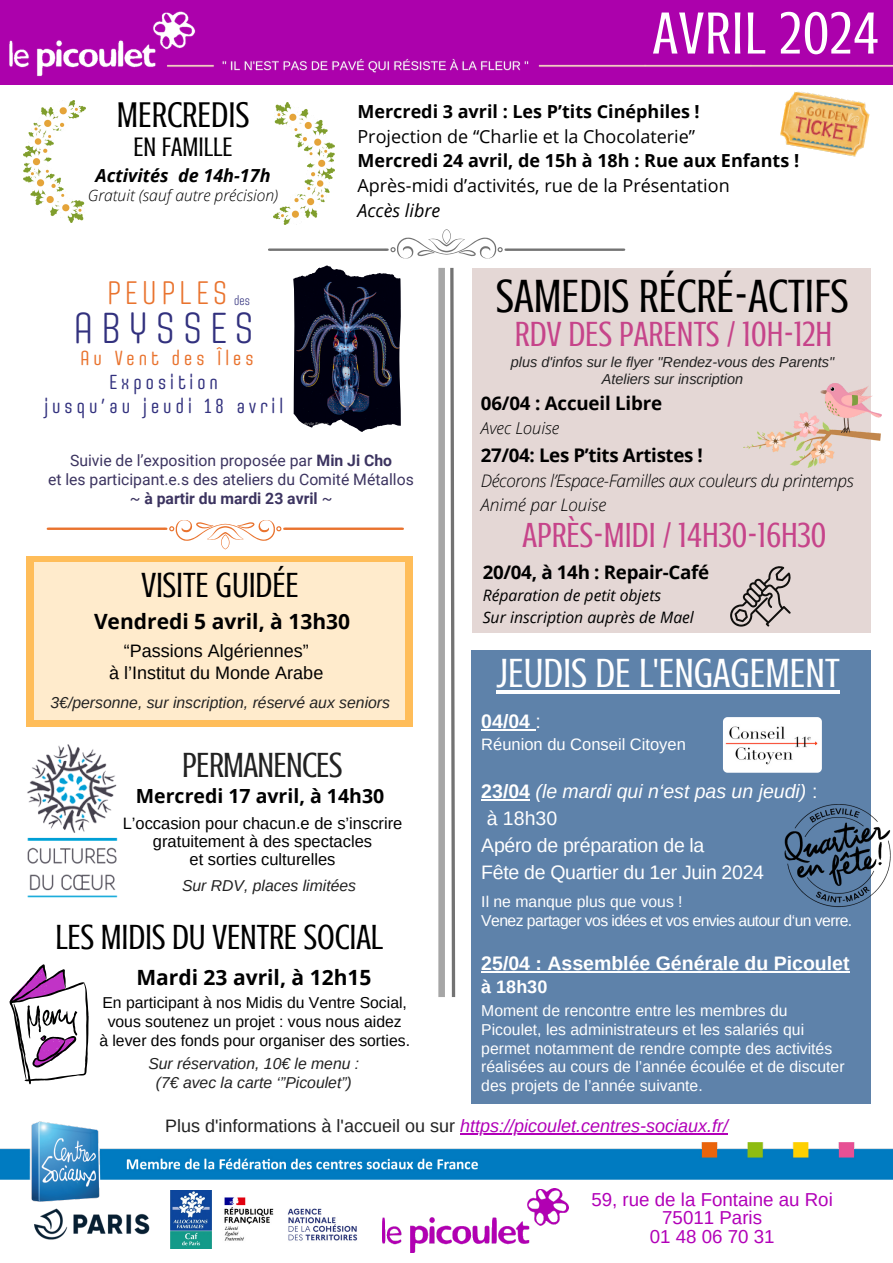
<style>
.page{position:relative;width:893px;height:1263px;background:#fff}
.page>*{position:absolute;margin:0;border:0;box-sizing:border-box;transform-origin:0 0}
.t1{font:61.12px "Crushed";letter-spacing:.02em;color:#fff}
.t2{font:48px "Crushed";color:#000}
.t3{font:300 48px "Uturna Round";letter-spacing:.18em;color:#32317e}
.t4{font:42px "Crushed";color:#fff}
.t5{font:36.75px "Crushed";color:#000}
.t6{font:36px "Crushed";letter-spacing:-.005em;color:#000}
.t7{font:36px "Crushed";color:#c6448a}
.t8{font:36px "Crushed";letter-spacing:-.02em;color:#222}
.t9{font:300 36px "Uturna Round";letter-spacing:.14em;color:#e9732e}
.t10{font:35.85px "Crushed";color:#c6448a}
.t11{font:27.53px "Crushed";color:#000}
.t12{font:22.5px/24.2px "Uturna Round";letter-spacing:.18em;color:#32317e;text-align:center}
.t13{font:22.5px "Uturna Round";letter-spacing:.18em;color:#e9732e}
.t14{font:700 21px "Open Sans";color:#000}
.t15{font:19.5px "Arimo";letter-spacing:-.015em;color:#fff}
.t16{font:700 19.5px "Arimo";color:#fff}
.t17{font:italic 19.5px "Arimo";color:#fff}
.t18{font:700 19.5px "Open Sans";color:#000}
.t19{font:700 18.75px "Open Sans";letter-spacing:-.015em;color:#000}
.t20{font:18.75px "Arimo";color:#b200b8}
.t21{font:18px "Open Sans";color:#000}
.t22{font:700 18px "Open Sans";color:#000}
.t23{font:italic 18px "Arimo";color:#b200b8}
.t24{font:18px "Arimo";color:#000}
.t25{font:italic 700 18px "Open Sans";color:#000}
.t26{font:italic 18px "Open Sans";color:#000}
.t27{font:700 18px "Arimo";color:#fff}
.t28{font:italic 300 17.25px "Open Sans";letter-spacing:-.025em;color:#000}
.t29{font:italic 300 17.25px "Open Sans";color:#000}
.t30{font:16.5px/18px "Arimo";color:#000;text-align:center}
.t31{font:16.5px "Arimo";color:#fff}
.t32{font:italic 300 16.5px "Open Sans";color:#000}
.t33{font:15.75px/18.8px "Arimo";color:#fff}
.t34{font:italic 15.75px "Arimo";color:#222}
.t35{font:15.75px "Arimo";color:#000}
.t36{font:15.75px "Roboto";color:#3c3460}
.t37{font:italic 15.75px "Open Sans";color:#000}
.t38{font:15.75px "Arimo";letter-spacing:-.035em;color:#fff}
.t39{font:italic 300 15.75px "Open Sans";color:#000}
.t40{font:700 15.75px "Roboto";color:#3c3460}
.t41{font:300 14.55px "Uturna Round";color:#32317e}
.t42{font:italic 14.48px "Arimo";color:#222}
.s1{font-weight:700}
.s2{font-weight:400}
.s3{font-weight:700;font-style:normal}
.s4{font-style:normal}
.s5{font-style:normal;color:#222}
</style>
<div class="page">
<img style="left:0;top:0;width:893px;height:85px">
<img style="left:0;top:1103px;width:893px;height:115px">
<img style="left:171px;top:1190px;width:40px;height:58px">
<img style="left:16px;top:1195px;width:151px;height:45px">
<img style="left:218px;top:1190px;width:146px;height:51px">
<img style="left:382px;top:1189px;width:187px;height:63px">
<hr style="left:460px;top:1133px;width:268px;height:2px;background:#b200b8">
<svg style="left:268px;top:229px;width:357px;height:30px"></svg>
<div style="left:438px;top:268px;width:7px;height:729px;background:#a6a6a6"></div>
<svg style="left:450px;top:267px;width:6px;height:730px"></svg>
<div style="left:472px;top:268px;width:398px;height:364px;background:#e4d7d5"></div>
<img style="left:293px;top:281px;width:84px;height:151px">
<svg style="left:10px;top:964px;width:79px;height:120px"></svg>
<svg style="left:47px;top:520px;width:357px;height:29px"></svg>
<svg style="left:730px;top:566px;width:61px;height:61px"></svg>
<div style="left:472px;top:650px;width:399px;height:453px;background:#5e82aa"></div>
<hr style="left:481px;top:729px;width:54px;height:2px;background:#fff">
<img style="left:723px;top:717px;width:99px;height:56px;border-radius:5px">
<hr style="left:481px;top:799px;width:49px;height:2px;background:#fff">
<img style="left:784px;top:804px;width:107px;height:103px">
<div style="left:27px;top:556px;width:386px;height:171px;background:#ffbd59"></div>
<div style="left:35px;top:563px;width:370px;height:157px;background:#ffebcc"></div>
<img style="left:273px;top:102px;width:62px;height:122px">
<img style="left:23px;top:100px;width:62px;height:122px">
<img style="left:27px;top:744px;width:91px;height:154px">
<img style="left:780px;top:91px;width:90px;height:66px">
<img style="left:743px;top:383px;width:138px;height:85px">
<svg style="left:496px;top:690px;width:343px;height:3px"></svg>
<hr style="left:481px;top:971px;width:369px;height:1px;background:#fff">
<p class="t5" style="left:117px;top:94px;width:134px">MERCREDIS</p>
<p class="t11" style="left:133px;top:131px;width:101px">EN FAMILLE</p>
<h4 class="t25" style="left:95px;top:163px;width:177px">Activités de 14h-17h</h4>
<p class="t39" style="left:88px;top:184px;width:192px">Gratuit (sauf autre précision)</p>
<h1 class="t1" style="left:653px;top:-1px;width:227px">AVRIL 2024</h1>
<p class="t22" style="left:357px;top:99px;width:344px">Mercredi 3 avril : Les P’tits Cinéphiles !</p>
<p class="t21" style="left:357px;top:123px;width:339px">Projection de “Charlie et la Chocolaterie”</p>
<p class="t22" style="left:357px;top:148px;width:443px">Mercredi 24 avril, de 15h à 18h : Rue aux Enfants !</p>
<p class="t21" style="left:357px;top:173px;width:374px">Après-midi d’activités, rue de la Présentation</p>
<p class="t26" style="left:357px;top:198px;width:84px">Accès libre</p>
<p class="t9" style="left:108px;top:271px;width:121px">PEUPLES</p>
<p class="t3" style="left:74px;top:298px;width:181px">ABYSSES</p>
<p class="t41" style="left:234px;top:292px;width:17px">des</p>
<p class="t13" style="left:80px;top:344px;width:175px">Au Vent des Îles</p>
<p class="t12" style="left:44px;top:369px;width:240px">Exposition<br>jusqu’au jeudi 18 avril</p>
<p class="t36" style="left:70px;top:451px;width:323px">Suivie de l’exposition proposée par <span class="s1">Min Ji Cho</span></p>
<p class="t36" style="left:48px;top:470px;width:367px">et les participant.e.s des ateliers du Comité Métallos</p>
<p class="t40" style="left:130px;top:489px;width:204px"><span class="s2">~</span> à partir du mardi 23 avril <span class="s2">~</span></p>
<p class="t6" style="left:141px;top:565px;width:159px">VISITE GUIDÉE</p>
<p class="t14" style="left:94px;top:606px;width:258px">Vendredi 5 avril, à 13h30</p>
<p class="t24" style="left:124px;top:641px;width:186px">“Passions Algériennes”</p>
<p class="t24" style="left:109px;top:663px;width:216px">à l’Institut du Monde Arabe</p>
<p class="t34" style="left:50px;top:694px;width:341px">3€/personne, sur inscription, réservé aux seniors</p>
<p class="t8" style="left:182px;top:745px;width:162px">PERMANENCES</p>
<p class="t18" style="left:136px;top:782px;width:250px">Mercredi 17 avril, à 14h30</p>
<p class="t30" style="left:123px;top:814px;width:281px">L’occasion pour chacun.e de s’inscrire gratuitement à des spectacles</p>
<h2 class="t30" style="left:190px;top:850px;width:147px">et sorties culturelles</h2>
<p class="t34" style="left:182px;top:876px;width:176px">Sur RDV, places limitées</p>
<p class="t6" style="left:55px;top:917px;width:329px">LES MIDIS DU VENTRE SOCIAL</p>
<p class="t14" style="left:136px;top:962px;width:236px">Mardi 23 avril, à 12h15</p>
<h2 class="t35" style="left:102px;top:994px;width:306px">En participant à nos Midis du Ventre Social,</h2>
<h6 class="t35" style="left:108px;top:1013px;width:296px">vous soutenez un projet : vous nous aidez</h6>
<h6 class="t35" style="left:99px;top:1031px;width:312px">à lever des fonds pour organiser des sorties.</h6>
<h4 class="t34" style="left:148px;top:1055px;width:212px">Sur réservation, 10€ le menu :</h4>
<p class="t34" style="left:156px;top:1073px;width:197px">(7€ avec la carte ‘”Picoulet”)</p>
<p class="t2" style="left:496px;top:269px;width:354px">SAMEDIS RÉCRÉ-ACTIFS</p>
<h3 class="t7" style="left:515px;top:314px;width:319px">RDV DES PARENTS / 10H-12H</h3>
<p class="t42" style="left:511px;top:354px;width:325px">plus d'infos sur le flyer "Rendez-vous des Parents"</p>
<p class="t42" style="left:602px;top:371px;width:143px">Ateliers sur inscription</p>
<h4 class="t19" style="left:481px;top:390px;width:183px">06/04 : Accueil Libre</h4>
<p class="t32" style="left:481px;top:416px;width:80px">Avec Louise</p>
<p class="t19" style="left:481px;top:442px;width:223px">27/04: Les P’tits Artistes !</p>
<p class="t28" style="left:481px;top:469px;width:374px">Décorons l’Espace-Familles aux couleurs du printemps</p>
<p class="t29" style="left:481px;top:493px;width:127px">Animé par Louise</p>
<p class="t10" style="left:522px;top:516px;width:305px">APRÈS-MIDI / 14H30-16H30</p>
<p class="t19" style="left:483px;top:558px;width:228px">20/04, à 14h : Repair-Café</p>
<p class="t37" style="left:483px;top:584px;width:180px">Réparation de petit objets</p>
<p class="t37" style="left:483px;top:606px;width:213px">Sur inscription auprès de Mael</p>
<p class="t4" style="left:496px;top:650px;width:345px">JEUDIS DE L'ENGAGEMENT</p>
<p class="t16" style="left:481px;top:710px;width:61px">04/04 <span class="s2">:</span></p>
<h4 class="t31" style="left:481px;top:735px;width:206px">Réunion du Conseil Citoyen</h4>
<p class="t17" style="left:481px;top:781px;width:338px"><span class="s3">23/04</span> (le mardi qui n‘est pas un jeudi) <span class="s4">:</span></p>
<p class="t15" style="left:487px;top:808px;width:72px">à 18h30</p>
<p class="t15" style="left:481px;top:835px;width:225px">Apéro de préparation de la</p>
<p class="t15" style="left:481px;top:862px;width:284px">Fête de Quartier du 1er Juin 2024</p>
<h4 class="t33" style="left:481px;top:892px;width:203px">Il ne manque plus que vous !</h4>
<p class="t38" style="left:481px;top:911px;width:372px">Venez partager vos idées et vos envies autour d‘un verre.</p>
<p class="t16" style="left:481px;top:952px;width:370px">25/04 : Assemblée Générale du Picoulet</p>
<p class="t27" style="left:481px;top:977px;width:68px">à 18h30</p>
<p class="t33" style="left:481px;top:1001px;width:365px">Moment de rencontre entre les membres du Picoulet, les administrateurs et les salariés qui permet notamment de rendre compte des activités réalisées au cours de l’année écoulée et de discuter des projets de l’année suivante.</p>
<p class="t23" style="left:165px;top:1116px;width:564px"><span class="s5">Plus d'informations à l'accueil ou sur</span> https://picoulet.centres-sociaux.fr/</p>
<p class="t20" style="left:591px;top:1188px;width:243px">59, rue de la Fontaine au Roi</p>
<p class="t20" style="left:662px;top:1207px;width:101px">75011 Paris</p>
<p class="t20" style="left:649px;top:1226px;width:126px">01 48 06 70 31</p>
</div>
